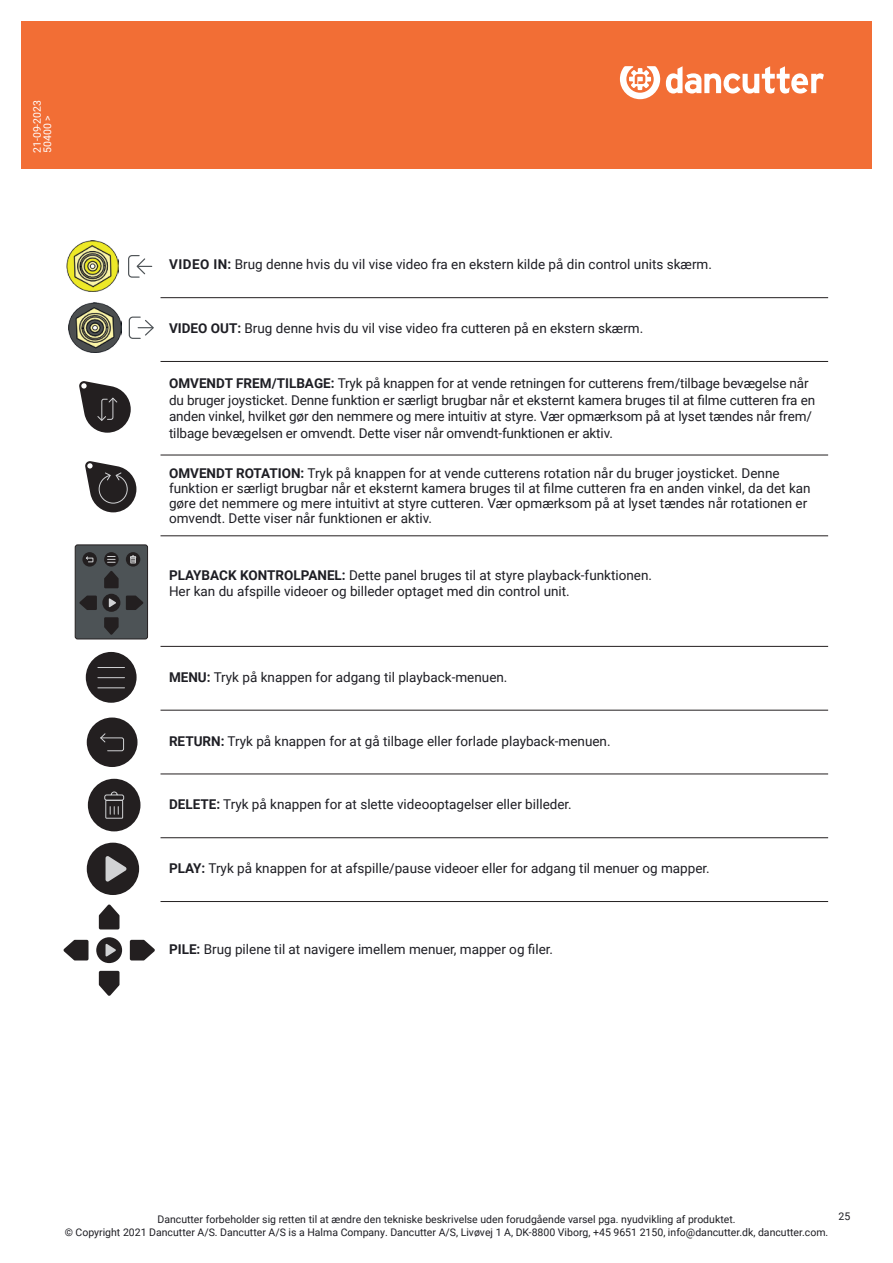
<style>
.page{position:relative;width:893px;height:1263px;background:#fff}
.page>*{position:absolute;margin:0;border:0;box-sizing:border-box;transform-origin:0 0}
.t1{font:13.5px/16.5px "Roboto";color:#1e1e24}
.t2{font:10.5px/12.6px "Roboto";color:#1e1e24;text-align:center}
.t3{font:10.5px/10.5px "Roboto";color:#fff}
.s1{font-weight:700}
</style>
<div class="page">
<div style="left:21px;top:21px;width:851px;height:148px;background:#f26e35"></div>
<svg style="left:666px;top:66px;width:158px;height:28px"></svg>
<svg style="left:620px;top:66px;width:40px;height:33px"></svg>
<hr style="left:161px;top:297px;width:667px;height:1px;background:#231f20">
<hr style="left:161px;top:535px;width:667px;height:1px;background:#231f20">
<hr style="left:161px;top:646px;width:667px;height:1px;background:#231f20">
<hr style="left:161px;top:710px;width:667px;height:1px;background:#231f20">
<hr style="left:161px;top:774px;width:667px;height:1px;background:#231f20">
<hr style="left:161px;top:837px;width:667px;height:1px;background:#231f20">
<hr style="left:161px;top:901px;width:667px;height:1px;background:#231f20">
<hr style="left:161px;top:361px;width:667px;height:1px;background:#231f20">
<hr style="left:161px;top:455px;width:667px;height:1px;background:#231f20">
<svg style="left:128px;top:255px;width:24px;height:23px"></svg>
<img style="left:67px;top:241px;width:51px;height:51px">
<svg style="left:128px;top:316px;width:26px;height:23px"></svg>
<img style="left:68px;top:303px;width:53px;height:50px">
<svg style="left:79px;top:381px;width:52px;height:52px"></svg>
<svg style="left:85px;top:461px;width:51px;height:51px"></svg>
<div style="left:75px;top:545px;width:73px;height:94px;background:#4d5356;border-radius:2px"></div>
<div style="left:75px;top:544px;width:73px;height:95px;border:1px solid #231f20;border-radius:2px"></div>
<div style="left:102px;top:594px;width:18px;height:18px;background:#231f20;border-radius:50%"></div>
<svg style="left:82px;top:552px;width:15px;height:15px"></svg>
<div style="left:126px;top:552px;width:14px;height:15px;background:#231f20;border-radius:50%"></div>
<svg style="left:126px;top:595px;width:17px;height:15px"></svg>
<svg style="left:79px;top:595px;width:18px;height:15px"></svg>
<svg style="left:104px;top:617px;width:15px;height:18px"></svg>
<svg style="left:104px;top:571px;width:15px;height:17px"></svg>
<svg style="left:86px;top:556px;width:7px;height:6px"></svg>
<svg style="left:130px;top:555px;width:6px;height:8px"></svg>
<svg style="left:109px;top:598px;width:7px;height:9px"></svg>
<svg style="left:104px;top:552px;width:15px;height:15px"></svg>
<svg style="left:108px;top:556px;width:7px;height:7px"></svg>
<div style="left:86px;top:652px;width:51px;height:51px;background:#231f20;border-radius:50%"></div>
<svg style="left:98px;top:677px;width:26px;height:1px"></svg>
<svg style="left:98px;top:667px;width:26px;height:1px"></svg>
<svg style="left:98px;top:687px;width:26px;height:1px"></svg>
<div style="left:87px;top:717px;width:50px;height:50px;background:#231f20;border-radius:50%"></div>
<svg style="left:100px;top:733px;width:24px;height:19px"></svg>
<div style="left:88px;top:779px;width:52px;height:52px;background:#231f20;border-radius:50%"></div>
<div style="left:105px;top:800px;width:18px;height:19px;border:1px solid #d1d2d4"></div>
<svg style="left:104px;top:791px;width:21px;height:10px"></svg>
<svg style="left:110px;top:807px;width:9px;height:7px"></svg>
<div style="left:87px;top:843px;width:52px;height:52px;background:#231f20;border-radius:50%"></div>
<svg style="left:106px;top:856px;width:21px;height:26px"></svg>
<div style="left:96px;top:937px;width:26px;height:26px;background:#231f20;border-radius:50%"></div>
<svg style="left:130px;top:940px;width:25px;height:20px"></svg>
<svg style="left:64px;top:940px;width:25px;height:20px"></svg>
<svg style="left:98px;top:970px;width:22px;height:26px"></svg>
<svg style="left:99px;top:904px;width:21px;height:25px"></svg>
<svg style="left:106px;top:943px;width:10px;height:14px"></svg>
<p class="t3" style="left:31px;top:153px;width:55px;rotate:-90deg">21-09-2023<br>50400 &gt;</p>
<p class="t1" style="left:169px;top:256px;width:544px"><span class="s1">VIDEO IN:</span> Brug denne hvis du vil vise video fra en ekstern kilde på din control units skærm.</p>
<p class="t1" style="left:169px;top:319px;width:476px"><span class="s1">VIDEO OUT:</span> Brug denne hvis du vil vise video fra cutteren på en ekstern skærm.</p>
<p class="t1" style="left:169px;top:375px;width:648px"><span class="s1">OMVENDT FREM/TILBAGE:</span> Tryk på knappen for at vende retningen for cutterens frem/tilbage bevægelse når du bruger joysticket. Denne funktion er særligt brugbar når et eksternt kamera bruges til at filme cutteren fra en anden vinkel, hvilket gør den nemmere og mere intuitiv at styre. Vær opmærksom på at lyset tændes når frem/ tilbage bevægelsen er omvendt. Dette viser når omvendt-funktionen er aktiv.</p>
<p class="t1" style="left:169px;top:465px;width:643px;line-height:15px"><span class="s1">OMVENDT ROTATION:</span> Tryk på knappen for at vende cutterens rotation når du bruger joysticket. Denne funktion er særligt brugbar når et eksternt kamera bruges til at filme cutteren fra en anden vinkel, da det kan gøre det nemmere og mere intuitivt at styre cutteren. Vær opmærksom på at lyset tændes når rotationen er omvendt. Dette viser når funktionen er aktiv.</p>
<p class="t1" style="left:169px;top:566px;width:485px"><span class="s1">PLAYBACK KONTROLPANEL:</span> Dette panel bruges til at styre playback-funktionen.<br>Her kan du afspille videoer og billeder optaget med din control unit.</p>
<p class="t1" style="left:169px;top:668px;width:340px"><span class="s1">MENU:</span> Tryk på knappen for adgang til playback-menuen.</p>
<p class="t1" style="left:169px;top:732px;width:443px"><span class="s1">RETURN:</span> Tryk på knappen for at gå tilbage eller forlade playback-menuen.</p>
<p class="t1" style="left:169px;top:796px;width:404px"><span class="s1">DELETE:</span> Tryk på knappen for at slette videooptagelser eller billeder.</p>
<p class="t1" style="left:169px;top:859px;width:542px"><span class="s1">PLAY:</span> Tryk på knappen for at afspille/pause videoer eller for adgang til menuer og mapper.</p>
<p class="t1" style="left:169px;top:940px;width:386px"><span class="s1">PILE:</span> Brug pilene til at navigere imellem menuer, mapper og filer.</p>
<p class="t2" style="left:65px;top:1212px;width:765px">Dancutter forbeholder sig retten til at ændre den tekniske beskrivelse uden forudgående varsel pga. nyudvikling af produktet.<br>© Copyright 2021 Dancutter A/S. Dancutter A/S is a Halma Company. Dancutter A/S, Livøvej 1 A, DK-8800 Viborg, +45 9651 2150, info@dancutter.dk, dancutter.com.</p>
<p class="t2" style="left:838px;top:1210px;width:13px">25</p>
</div>
